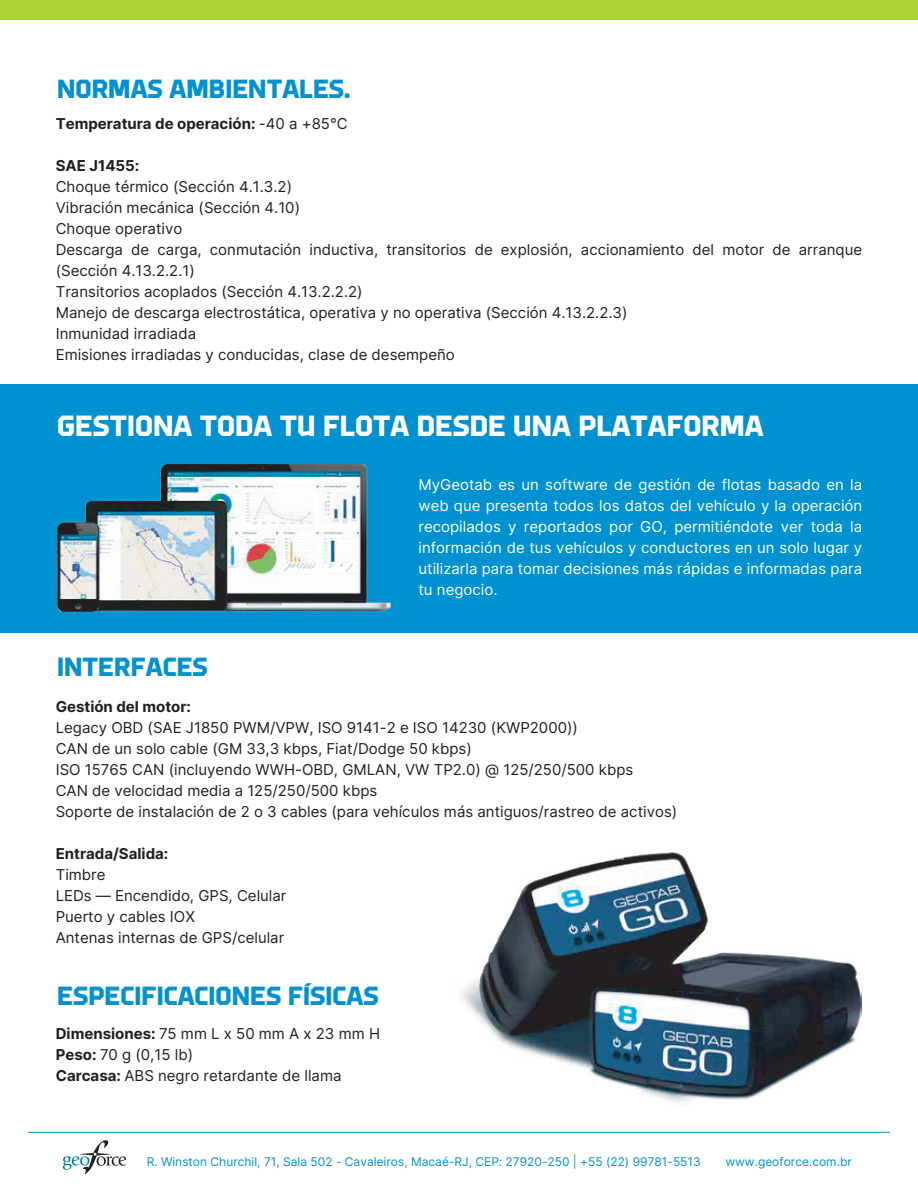
<style>
.page{position:relative;width:918px;height:1188px;background:#fff}
.page>*{position:absolute;margin:0;border:0;box-sizing:border-box;transform-origin:0 0}
.t1{font:800 30px "Brooklyn";color:#fff}
.t2{font:800 27px "Brooklyn";color:#0091d0}
.t3{font:15px/21px "Inter";color:#231f20}
.t4{font:15px/21px "Inter";color:#fff;text-align:justify}
.t5{font:700 15px "Inter";color:#231f20}
.t6{font:12px "Inter";color:#0091d1}
.s1{font-weight:400}
.s2{font-weight:700}
</style>
<div class="page">
<div style="left:0;top:0;width:918px;height:20px;background:#aed039"></div>
<div style="left:0;top:384px;width:918px;height:249px;background:#0091d1"></div>
<svg style="left:63px;top:1140px;width:63px;height:34px"></svg>
<hr style="left:28px;top:1132px;width:862px;height:1px;background:#0091d1">
<img style="left:461px;top:852px;width:400px;height:250px">
<img style="left:57px;top:465px;width:334px;height:147px">
<h2 class="t2" style="left:57px;top:75px;width:295px">NORMAS AMBIENTALES.</h2>
<p class="t5" style="left:56px;top:112px;width:294px">Temperatura de operación: <span class="s1">-40 a +85°C</span></p>
<p class="t5" style="left:56px;top:154px;width:85px">SAE J1455:</p>
<p class="t3" style="left:56px;top:175px;width:808px">Choque térmico (Sección 4.1.3.2)<br>Vibración mecánica (Sección 4.10)<br>Choque operativo<br>Descarga de carga, conmutación inductiva, transitorios de explosión, accionamiento del motor de arranque (Sección 4.13.2.2.1)<br>Transitorios acoplados (Sección 4.13.2.2.2)<br>Manejo de descarga electrostática, operativa y no operativa (Sección 4.13.2.2.3)<br>Inmunidad irradiada<br>Emisiones irradiadas y conducidas, clase de desempeño</p>
<h1 class="t1" style="left:57px;top:411px;width:708px">GESTIONA TODA TU FLOTA DESDE UNA PLATAFORMA</h1>
<h2 class="t2" style="left:57px;top:654px;width:152px">INTERFACES</h2>
<p class="t4" style="left:419px;top:474px;width:445px">MyGeotab es un software de gestión de flotas basado en la web que presenta todos los datos del vehículo y la operación recopilados y reportados por GO, permitiéndote ver toda la información de tus vehículos y conductores en un solo lugar y utilizarla para tomar decisiones más rápidas e informadas para tu negocio.</p>
<p class="t5" style="left:56px;top:695px;width:137px">Gestión del motor:</p>
<p class="t3" style="left:56px;top:716px;width:623px">Legacy OBD (SAE J1850 PWM/VPW, ISO 9141-2 e ISO 14230 (KWP2000))<br>CAN de un solo cable (GM 33,3 kbps, Fiat/Dodge 50 kbps)<br>ISO 15765 CAN (incluyendo WWH-OBD, GMLAN, VW TP2.0) @ 125/250/500 kbps<br>CAN de velocidad media a 125/250/500 kbps<br>Soporte de instalación de 2 o 3 cables (para vehículos más antiguos/rastreo de activos)</p>
<p class="t5" style="left:56px;top:842px;width:114px">Entrada/Salida:</p>
<p class="t3" style="left:56px;top:863px;width:232px">Timbre<br>LEDs — Encendido, GPS, Celular<br>Puerto y cables IOX<br>Antenas internas de GPS/celular</p>
<h2 class="t2" style="left:57px;top:982px;width:323px">ESPECIFICACIONES FÍSICAS</h2>
<p class="t3" style="left:56px;top:1023px;width:326px"><span class="s2">Dimensiones:</span> 75 mm L x 50 mm A x 23 mm H<br><span class="s2">Peso:</span> 70 g (0,15 lb)<br><span class="s2">Carcasa:</span> ABS negro retardante de llama</p>
<p class="t6" style="left:147px;top:1153px;width:556px">R. Winston Churchil, 71, Sala 502 - Cavaleiros, Macaé-RJ, CEP: 27920-250 | +55 (22) 99781-5513</p>
<p class="t6" style="left:725px;top:1153px;width:128px">www.geoforce.com.br</p>
</div>
